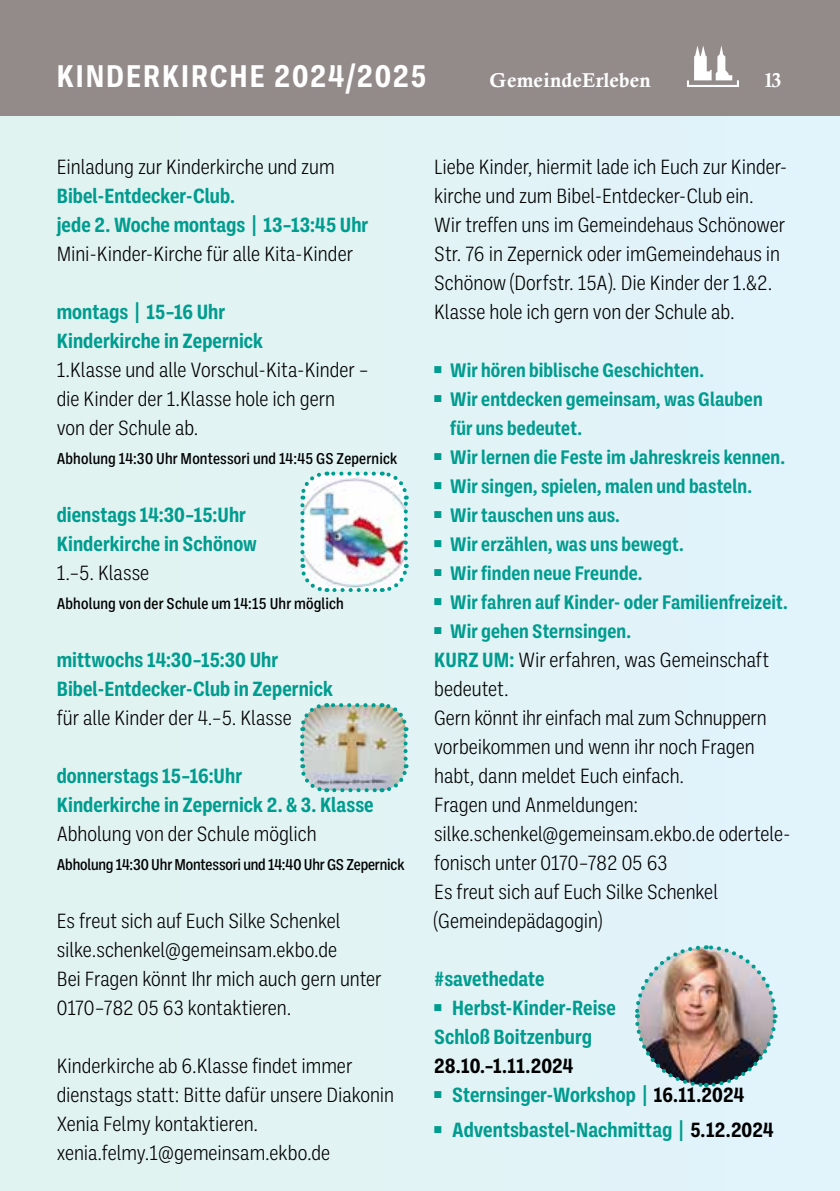
<style>
.page{position:relative;width:840px;height:1191px;background:#fff}
.page>*{position:absolute;margin:0;border:0;box-sizing:border-box;transform-origin:0 0}
.t1{font:700 32px "Ballinger Condensed";letter-spacing:.055em;color:#fff}
.t2{font:300 21px/29px "Ballinger Condensed";color:#000}
.t3{font:700 21px/29px "Ballinger Condensed";color:#009c8f}
.t4{font:700 21px "Ballinger Condensed";color:#000}
.t5{font:700 20px/29px "Ballinger Condensed";letter-spacing:.005em;color:#009c8f}
.t6{font:20px "Calis MT Bol";letter-spacing:.01em;color:#fff}
.t7{font:500 16px "Ballinger Condensed";letter-spacing:.005em;color:#000}
.s1{font-weight:700;color:#009c8f}
.s2{color:#000}
</style>
<div class="page">
<div style="left:0;top:116px;width:839px;height:1075px;background:#e1f3f4"></div>
<img style="left:302px;top:473px;width:103px;height:117px">
<svg style="left:300px;top:505px;width:27px;height:87px"></svg>
<svg style="left:334px;top:564px;width:75px;height:28px"></svg>
<svg style="left:381px;top:471px;width:28px;height:87px"></svg>
<svg style="left:300px;top:471px;width:73px;height:28px"></svg>
<img style="left:300px;top:703px;width:109px;height:90px">
<div style="left:0;top:0;width:839px;height:116px;background:#938a8a"></div>
<svg style="left:687px;top:46px;width:51px;height:41px"></svg>
<img style="left:635px;top:945px;width:143px;height:142px">
<h1 class="t1" style="left:57px;top:58px;width:371px">KINDERKIRCHE 2024/2025</h1>
<p class="t6" style="left:489px;top:69px;width:162px">GemeindeErleben</p>
<p class="t6" style="left:763px;top:69px;width:20px">13</p>
<p class="t2" style="left:57px;top:152px;width:279px">Einladung zur Kinderkirche und zum</p>
<p class="t3" style="left:57px;top:181px;width:313px">Bibel-Entdecker-Club.<br>jede 2. Woche montags | 13–13:45 Uhr</p>
<p class="t2" style="left:57px;top:239px;width:297px">Mini-Kinder-Kirche für alle Kita-Kinder</p>
<p class="t3" style="left:57px;top:297px;width:208px">montags | 15–16 Uhr<br>Kinderkirche in Zepernick</p>
<p class="t2" style="left:57px;top:355px;width:313px">1.Klasse und alle Vorschul-Kita-Kinder – die Kinder der 1.Klasse hole ich gern<br>von der Schule ab.</p>
<p class="t7" style="left:57px;top:450px;width:342px">Abholung 14:30 Uhr Montessori und 14:45 GS Zepernick</p>
<p class="t3" style="left:57px;top:500px;width:201px">dienstags 14:30–15:Uhr<br>Kinderkirche in Schönow</p>
<p class="t2" style="left:57px;top:558px;width:94px">1.–5. Klasse</p>
<p class="t7" style="left:57px;top:595px;width:288px">Abholung von der Schule um 14:15 Uhr möglich</p>
<p class="t3" style="left:57px;top:645px;width:277px">mittwochs 14:30–15:30 Uhr<br>Bibel-Entdecker-Club in Zepernick</p>
<p class="t2" style="left:57px;top:703px;width:236px">für alle Kinder der 4.–5. Klasse</p>
<p class="t3" style="left:57px;top:761px;width:318px">donnerstags 15–16:Uhr<br>Kinderkirche in Zepernick 2. &amp; 3. Klasse</p>
<p class="t2" style="left:57px;top:819px;width:261px">Abholung von der Schule möglich</p>
<p class="t7" style="left:57px;top:856px;width:349px">Abholung 14:30 Uhr Montessori und 14:40 Uhr GS Zepernick</p>
<p class="t2" style="left:57px;top:906px;width:326px">Es freut sich auf Euch Silke Schenkel silke.schenkel@gemeinsam.ekbo.de<br>Bei Fragen könnt Ihr mich auch gern unter 0170–782 05 63 kontaktieren.</p>
<p class="t2" style="left:57px;top:1051px;width:339px">Kinderkirche ab 6.Klasse findet immer dienstags statt: Bitte dafür unsere Diakonin Xenia Felmy kontaktieren. xenia.felmy.1@gemeinsam.ekbo.de</p>
<p class="t2" style="left:434px;top:152px;width:354px">Liebe Kinder, hiermit lade ich Euch zur Kinder&shy;kirche und zum Bibel-Entdecker-Club ein.<br>Wir treffen uns im Gemeindehaus Schönower Str. 76 in Zepernick oder imGemeindehaus in Schönow (Dorfstr. 15A). Die Kinder der 1.&amp;2.<br>Klasse hole ich gern von der Schule ab.</p>
<p class="t5" style="left:434px;top:356px;width:271px">■ Wir hören biblische Geschichten.</p>
<p class="t5" style="left:450px;top:385px;width:314px;text-indent:-16px">■ Wir entdecken gemeinsam, was Glauben für uns bedeutet.</p>
<p class="t5" style="left:434px;top:443px;width:352px">■ Wir lernen die Feste im Jahreskreis kennen.</p>
<p class="t5" style="left:434px;top:472px;width:319px">■ Wir singen, spielen, malen und basteln.</p>
<p class="t5" style="left:434px;top:501px;width:187px">■ Wir tauschen uns aus.</p>
<p class="t5" style="left:434px;top:530px;width:251px">■ Wir erzählen, was uns bewegt.</p>
<p class="t5" style="left:434px;top:559px;width:210px">■ Wir finden neue Freunde.</p>
<p class="t5" style="left:434px;top:588px;width:355px">■ Wir fahren auf Kinder- oder Familienfreizeit.</p>
<p class="t5" style="left:434px;top:617px;width:198px">■ Wir gehen Sternsingen.</p>
<p class="t2" style="left:434px;top:645px;width:358px"><span class="s1">KURZ UM:</span> Wir erfahren, was Gemeinschaft bedeutet.<br>Gern könnt ihr einfach mal zum Schnuppern vorbeikommen und wenn ihr noch Fragen habt, dann meldet Euch einfach.<br>Fragen und Anmeldungen: silke.schenkel@gemeinsam.ekbo.de odertele&shy;fonisch unter 0170–782 05 63<br>Es freut sich auf Euch Silke Schenkel (Gemeindepädagogin)</p>
<p class="t3" style="left:434px;top:964px;width:112px">#savethedate</p>
<p class="t3" style="left:434px;top:993px;width:183px">■ Herbst-Kinder-Reise<br>Schloß Boitzenburg</p>
<p class="t4" style="left:434px;top:1054px;width:141px">28.10.–1.11.2024</p>
<p class="t3" style="left:434px;top:1080px;width:311px">■ Sternsinger-Workshop | <span class="s2">16.11.2024</span></p>
<p class="t3" style="left:434px;top:1115px;width:340px">■ Adventsbastel-Nachmittag | <span class="s2">5.12.2024</span></p>
</div>
